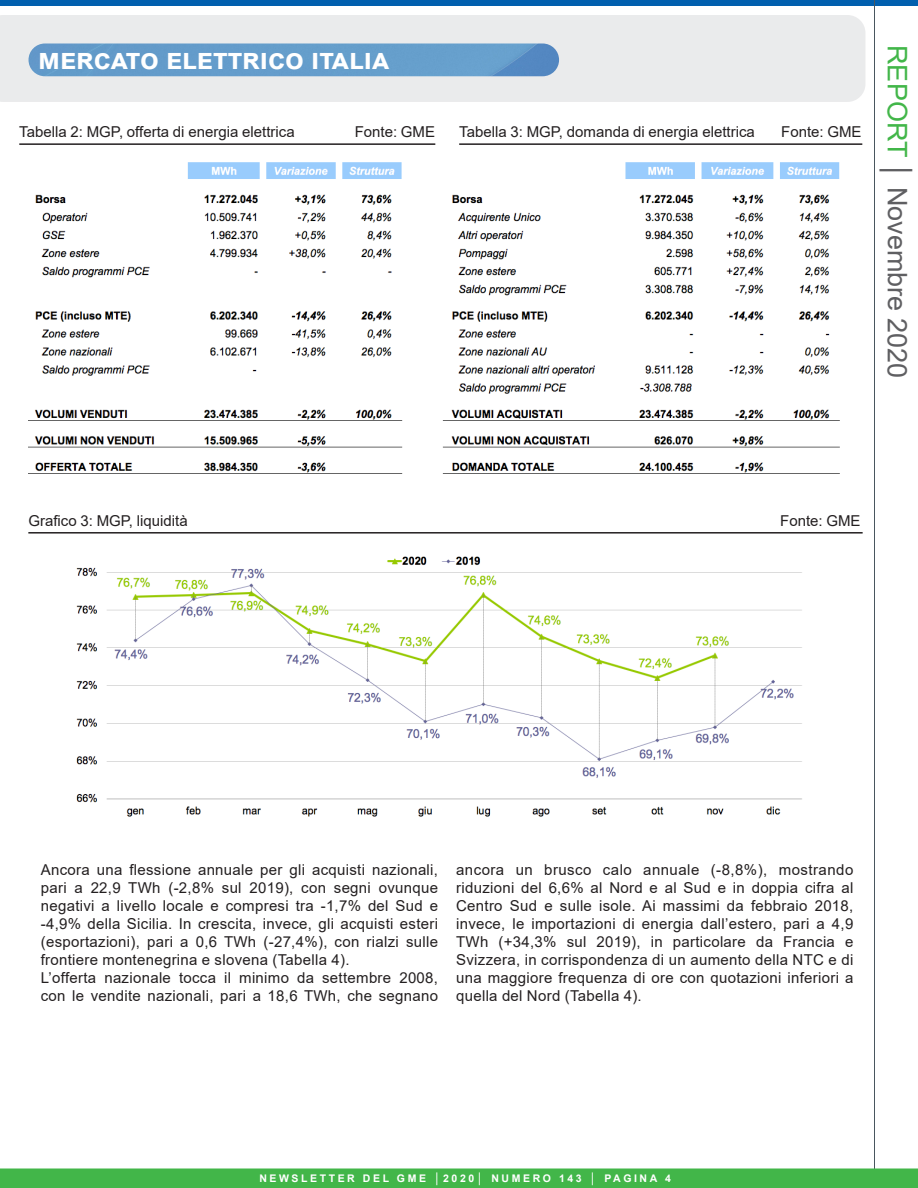
<style>
.page{position:relative;width:918px;height:1188px;background:#fff}
.page>*{position:absolute;margin:0;border:0;box-sizing:border-box;transform-origin:0 0}
.t1{font:700 28.5px "Arial";color:#fff}
.titolo_arancio_più_p{font:27px "Arial";color:#5f5f62}
.sottolineato{font:15px/18px "Arial";letter-spacing:.02em;color:#231f20;text-align:justify}
.sottolineato-2{font:15px "Arial";color:#231f20}
.t2{font:700 10.5px "Arial";letter-spacing:.245em;color:#fff}
.s1{color:#42b649}
</style>
<div class="page">
<div style="left:0;top:0;width:918px;height:6px;background:#015fae"></div>
<div style="left:0;top:15px;width:865px;height:87px;background:#eaebec"></div>
<hr style="left:28px;top:532px;width:835px;height:2px;background:#231f20">
<hr style="left:874px;top:0;width:1px;height:1188px;background:#49565e">
<div style="left:0;top:1168px;width:918px;height:20px;background:#42b649"></div>
<img style="left:28px;top:44px;width:531px;height:32px;border-radius:16px">
<hr style="left:19px;top:143px;width:416px;height:2px;background:#231f20">
<hr style="left:459px;top:143px;width:403px;height:2px;background:#231f20">
<img style="left:28px;top:162px;width:812px;height:312px">
<img style="left:76px;top:556px;width:726px;height:261px">
<p class="t1" style="left:38px;top:39px;width:351px">mercato elettrico italia</p>
<p class="titolo_arancio_più_p" style="left:916px;top:45px;width:335px;rotate:90deg"><span class="s1">REPORT</span> │ Novembre 2020</p>
<p class="sottolineato-2" style="left:19px;top:121px;width:277px">Tabella 2: MGP, offerta di energia elettrica</p>
<p class="sottolineato-2" style="left:355px;top:121px;width:82px">Fonte: GME</p>
<p class="sottolineato-2" style="left:459px;top:121px;width:297px">Tabella 3: MGP, domanda di energia elettrica</p>
<p class="sottolineato-2" style="left:781px;top:121px;width:82px">Fonte: GME</p>
<p class="sottolineato-2" style="left:28px;top:510px;width:161px">Grafico 3: MGP, liquidità</p>
<p class="sottolineato-2" style="left:780px;top:510px;width:82px">Fonte: GME</p>
<p class="sottolineato" style="left:41px;top:861px;width:399px">Ancora una flessione annuale per gli acquisti nazionali, pari a 22,9 TWh (-2,8% sul 2019), con segni ovunque negativi a livello locale e compresi tra -1,7% del Sud e -4,9% della Sicilia. In crescita, invece, gli acquisti esteri (esportazioni), pari a 0,6 TWh (-27,4%), con rialzi sulle frontiere montenegrina e slovena (Tabella 4).</p>
<p class="sottolineato" style="left:41px;top:969px;width:399px">L’offerta nazionale tocca il minimo da settembre 2008, con le vendite nazionali, pari a 18,6 TWh, che segnano</p>
<p class="sottolineato" style="left:456px;top:861px;width:399px">ancora un brusco calo annuale (-8,8%), mostrando riduzioni del 6,6% al Nord e al Sud e in doppia cifra al Centro Sud e sulle isole. Ai massimi da febbraio 2018, invece, le importazioni di energia dall’estero, pari a 4,9<br>TWh (+34,3% sul 2019), in particolare da Francia e Svizzera, in corrispondenza di un aumento della NTC e di una maggiore frequenza di ore con quotazioni inferiori a quella del Nord (Tabella 4).</p>
<p class="t2" style="left:259px;top:1171px;width:413px">NEWSLETTER DEL GME │2020│ NUMERO 143 │ PAGINA 4</p>
</div>
